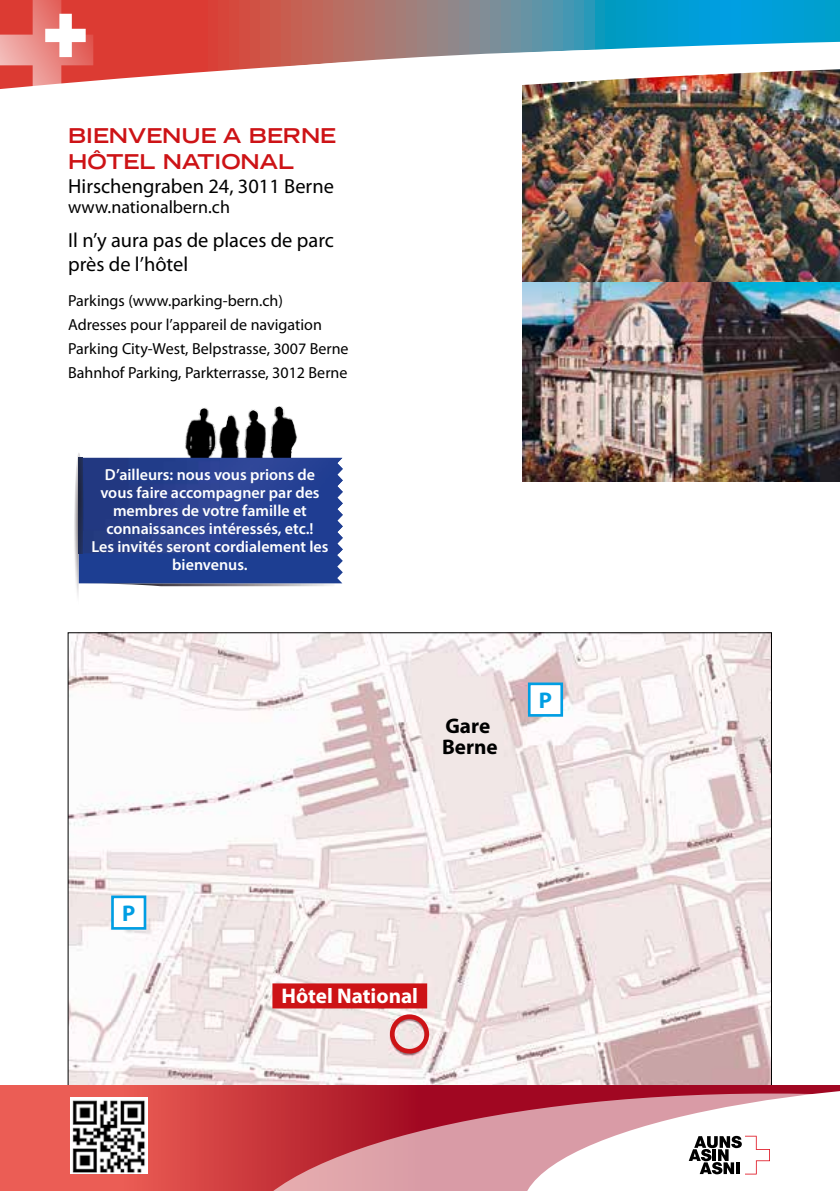
<style>
.page{position:relative;width:840px;height:1191px;background:#fff}
.page>*{position:absolute;margin:0;border:0;box-sizing:border-box;transform-origin:0 0}
.t1{font:700 22.8px "Myriad Pro";color:#009ee3}
.t2{font:700 21.2px "Myriad Pro";color:#fff}
.t3{font:700 21.2px/21.8px "Myriad Pro";color:#000}
.t4{font:20.4px/24px "Myriad Pro";color:#000}
.t5{font:700 expanded 20.4px/26px "Trade Gothic LT";color:#cd1316}
.t6{font:18px "Myriad Pro";color:#000}
.t7{font:600 16px/18px "Myriad Pro";color:#fff;text-align:center}
.t8{font:16px/24px "Myriad Pro";color:#000}
</style>
<div class="page">
<img style="left:70px;top:634px;width:699px;height:452px">
<div style="left:112px;top:897px;width:33px;height:31px;background:#fff"></div>
<div style="left:111px;top:895px;width:35px;height:34px;border:3px solid #009ee3"></div>
<div style="left:529px;top:684px;width:32px;height:31px;background:#fff"></div>
<div style="left:527px;top:682px;width:35px;height:34px;border:3px solid #009ee3"></div>
<div style="left:389px;top:1014px;width:40px;height:39px;border:5px solid #cd1316;border-radius:50%"></div>
<div style="left:274px;top:985px;width:151px;height:21px;background:#cd1316"></div>
<div style="left:272px;top:983px;width:155px;height:25px;border:4px solid #cd1316"></div>
<svg style="left:0;top:1086px;width:521px;height:105px;background:#dd4d4a"></svg>
<svg style="left:238px;top:1093px;width:283px;height:98px;background:#c75964"></svg>
<img style="left:522px;top:140px;width:317px;height:143px">
<img style="left:522px;top:283px;width:317px;height:198px">
<svg style="left:93px;top:0;width:746px;height:38px;background:#727a8a"></svg>
<img style="left:93px;top:38px;width:746px;height:102px">
<svg style="left:0;top:0;width:93px;height:89px;background:#e77d78"></svg>
<svg style="left:521px;top:1081px;width:318px;height:110px"></svg>
<div style="left:70px;top:1097px;width:78px;height:77px;background:#fff"></div>
<img style="left:72px;top:1100px;width:73px;height:73px">
<img style="left:165px;top:406px;width:157px;height:52px">
<img style="left:83px;top:583px;width:251px;height:3px">
<div style="left:83px;top:553px;width:259px;height:30px;background:#1d3e92"></div>
<img style="left:220px;top:458px;width:122px;height:95px">
<img style="left:83px;top:458px;width:137px;height:95px">
<img style="left:74px;top:453px;width:9px;height:143px">
<img style="left:78px;top:458px;width:1px;height:95px">
<p class="t5" style="left:68px;top:122px;width:269px">BIENVENUE A BERNE<br>HÔTEL NATIONAL</p>
<p class="t4" style="left:68px;top:173px;width:267px">Hirschengraben 24, 3011 Berne</p>
<p class="t6" style="left:68px;top:195px;width:163px">www.nationalbern.ch</p>
<p class="t4" style="left:68px;top:227px;width:267px">Il n’y aura pas de places de parc près de l’hôtel</p>
<p class="t8" style="left:68px;top:288px;width:282px">Parkings (www.parking-bern.ch)<br>Adresses pour l’appareil de navigation Parking City-West, Belpstrasse, 3007 Berne Bahnhof Parking, Parkterrasse, 3012 Berne</p>
<p class="t7" style="left:91px;top:465px;width:238px">D’ailleurs: nous vous prions de vous faire accompagner par des membres de votre famille et connaissances intéressés, etc.!<br>Les invités seront cordialement les bienvenus.</p>
<h2 class="t3" style="left:442px;top:714px;width:57px">Gare<br>Berne</h2>
<h1 class="t1" style="left:538px;top:685px;width:15px">P</h1>
<h1 class="t1" style="left:122px;top:898px;width:15px">P</h1>
<h2 class="t2" style="left:281px;top:982px;width:138px">Hôtel National</h2>
</div>
